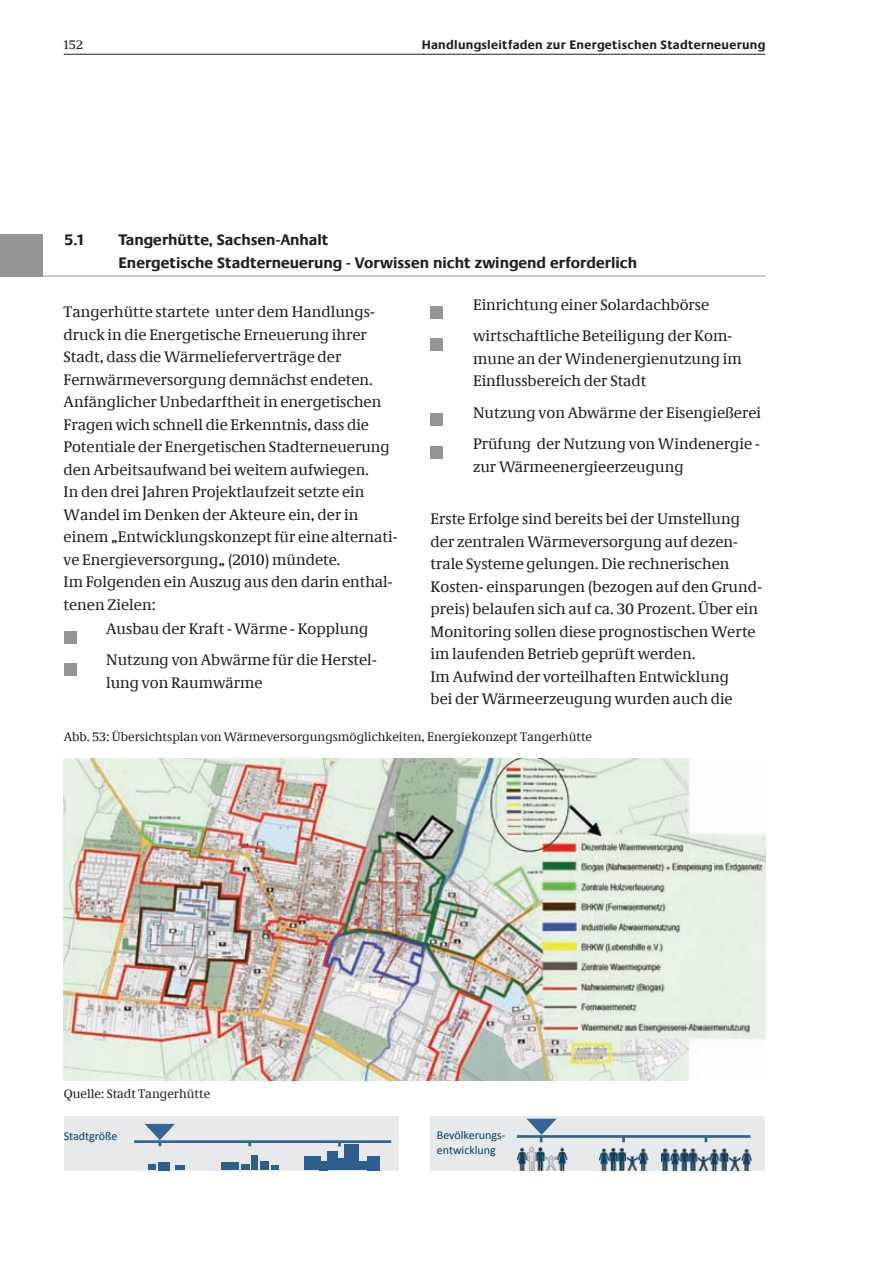
<style>
.page{position:relative;width:893px;height:1263px;background:#fff}
.page>*{position:absolute;margin:0;border:0;box-sizing:border-box;transform-origin:0 0}
.Fließtext{font:15.75px/22.5px "Neue Demos";color:#231f20}
.Fließtext_Eingerückt{font:15.75px/22.5px "Neue Demos";color:#231f20}
.Zwischenüberschrift{font:700 15.75px "Neue Praxis";color:#231f20}
.Bildunterschriften{font:12.75px "Neue Demos";color:#231f20}
.t1{font:700 12.75px "Neue Praxis";letter-spacing:.02em;color:#231f20}
.t2{font:12px/14.4px "Calibri";color:#014268}
</style>
<div class="page">
<hr style="left:64px;top:54px;width:701px;height:1px;background:#231f20">
<div style="left:64px;top:1116px;width:335px;height:54px;background:#e8e9ea"></div>
<img style="left:64px;top:759px;width:701px;height:321px">
<hr style="left:43px;top:276px;width:722px;height:1px;background:#939598">
<div style="left:0;top:234px;width:43px;height:43px;background:#939598"></div>
<div style="left:64px;top:663px;width:13px;height:12px;background:#939598"></div>
<div style="left:431px;top:306px;width:12px;height:13px;background:#939598"></div>
<div style="left:430px;top:338px;width:13px;height:12px;background:#939598"></div>
<div style="left:431px;top:413px;width:12px;height:13px;background:#939598"></div>
<div style="left:430px;top:446px;width:13px;height:13px;background:#939598"></div>
<div style="left:64px;top:631px;width:13px;height:13px;background:#939598"></div>
<hr style="left:134px;top:1140px;width:257px;height:3px;background:#336494">
<div style="left:158px;top:1162px;width:11px;height:8px;background:#2d5f8e"></div>
<svg style="left:175px;top:1166px;width:9px;height:4px"></svg>
<div style="left:251px;top:1155px;width:7px;height:15px;background:#2d5f8e"></div>
<div style="left:260px;top:1161px;width:9px;height:9px;background:#2d5f8e"></div>
<svg style="left:271px;top:1165px;width:7px;height:5px"></svg>
<div style="left:241px;top:1164px;width:9px;height:6px;background:#2d5f8e"></div>
<div style="left:221px;top:1162px;width:18px;height:8px;background:#2d5f8e"></div>
<div style="left:327px;top:1151px;width:10px;height:19px;background:#2d5f8e"></div>
<div style="left:336px;top:1158px;width:12px;height:12px;background:#2d5f8e"></div>
<div style="left:356px;top:1161px;width:14px;height:9px;background:#2d5f8e"></div>
<div style="left:367px;top:1156px;width:12px;height:14px;background:#2d5f8e"></div>
<div style="left:319px;top:1161px;width:9px;height:9px;background:#2d5f8e"></div>
<div style="left:304px;top:1156px;width:17px;height:14px;background:#2d5f8e"></div>
<div style="left:148px;top:1164px;width:8px;height:6px;background:#2d5f8e"></div>
<div style="left:344px;top:1144px;width:15px;height:26px;background:#2d5f8e"></div>
<svg style="left:145px;top:1124px;width:30px;height:22px"></svg>
<div style="left:430px;top:1116px;width:335px;height:54px;background:#e8e9ea"></div>
<hr style="left:517px;top:1135px;width:233px;height:3px;background:#336494">
<img style="left:517px;top:1146px;width:51px;height:24px">
<img style="left:599px;top:1139px;width:50px;height:31px">
<img style="left:661px;top:1135px;width:91px;height:35px">
<svg style="left:526px;top:1119px;width:31px;height:23px"></svg>
<p class="Bildunterschriften" style="left:64px;top:37px;width:21px">152</p>
<p class="t1" style="left:422px;top:37px;width:345px">Handlungsleitfaden zur Energetischen Stadterneuerung</p>
<p class="Zwischenüberschrift" style="left:64px;top:230px;width:21px">5.1</p>
<p class="Zwischenüberschrift" style="left:118px;top:230px;width:212px">Tangerhütte, Sachsen-Anhalt</p>
<p class="Zwischenüberschrift" style="left:118px;top:253px;width:520px">Energetische Stadterneuerung - Vorwissen nicht zwingend erforderlich</p>
<p class="Fließtext" style="left:64px;top:300px;width:328px">Tangerhütte startete unter dem Handlungs&shy;druck in die Energetische Erneuerung ihrer Stadt, dass die Wärmelieferverträge der Fernwärmeversorgung demnächst endeten.<br>Anfänglicher Unbedarftheit in energetischen Fragen wich schnell die Erkenntnis, dass die Potentiale der Energetischen Stadterneuerung den Arbeitsaufwand bei weitem aufwiegen.</p>
<p class="Fließtext" style="left:64px;top:480px;width:335px">In den drei Jahren Projektlaufzeit setzte ein Wandel im Denken der Akteure ein, der in einem „Entwicklungskonzept für eine alternati&shy;ve Energieversorgung„ (2010) mündete.</p>
<p class="Fließtext" style="left:64px;top:570px;width:331px">Im Folgenden ein Auszug aus den darin enthal&shy;tenen Zielen:</p>
<p class="Fließtext_Eingerückt" style="left:106px;top:617px;width:264px">Ausbau der Kraft - Wärme - Kopplung</p>
<p class="Fließtext_Eingerückt" style="left:106px;top:648px;width:272px">Nutzung von Abwärme für die Herstel&shy;lung von Raumwärme</p>
<p class="Fließtext_Eingerückt" style="left:473px;top:293px;width:238px">Einrichtung einer Solardachbörse</p>
<p class="Fließtext_Eingerückt" style="left:473px;top:324px;width:270px">wirtschaftliche Beteiligung der Kom&shy;mune an der Windenergienutzung im<br>Einflussbereich der Stadt</p>
<p class="Fließtext_Eingerückt" style="left:473px;top:401px;width:290px">Nutzung von Abwärme der Eisengießerei</p>
<p class="Fließtext_Eingerückt" style="left:473px;top:432px;width:288px">Prüfung der Nutzung von Windenergie - zur Wärmeenergieerzeugung</p>
<p class="Fließtext" style="left:431px;top:507px;width:333px">Erste Erfolge sind bereits bei der Umstellung der zentralen Wärmeversorgung auf dezen&shy;trale Systeme gelungen. Die rechnerischen Kosten- einsparungen (bezogen auf den Grund&shy;preis) belaufen sich auf ca. 30 Prozent. Über ein Monitoring sollen diese prognostischen Werte im laufenden Betrieb geprüft werden.</p>
<p class="Fließtext" style="left:431px;top:665px;width:304px">Im Aufwind der vorteilhaften Entwicklung bei der Wärmeerzeugung wurden auch die</p>
<p class="Bildunterschriften" style="left:64px;top:729px;width:530px">Abb. 53: Übersichtsplan von Wärmeversorgungsmöglichkeiten, Energiekonzept Tangerhütte</p>
<p class="Bildunterschriften" style="left:64px;top:1086px;width:148px">Quelle: Stadt Tangerhütte</p>
<p class="t2" style="left:64px;top:1128px;width:55px">Stadtgröße</p>
<p class="t2" style="left:437px;top:1128px;width:70px">Bevölkerungs&shy;entwicklung</p>
</div>
